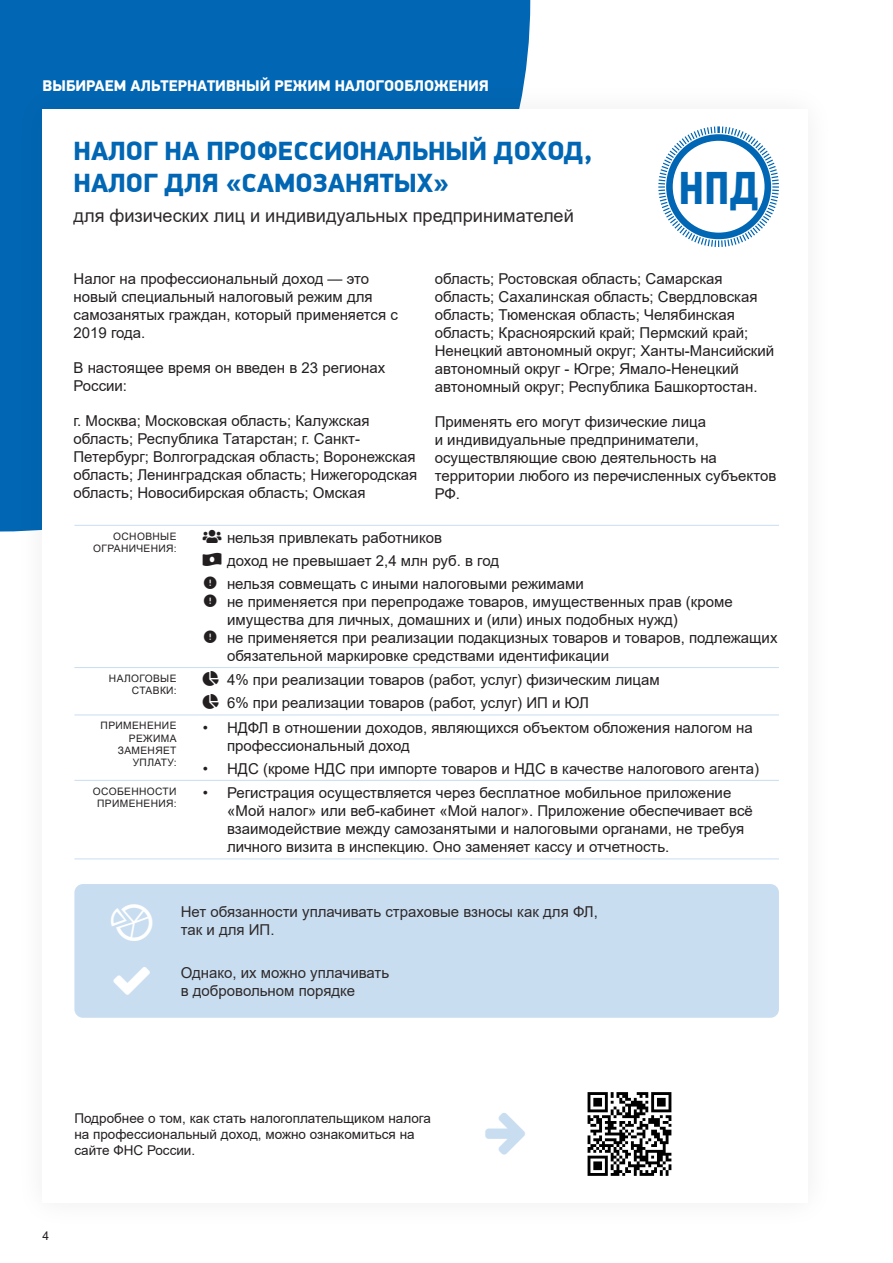
<style>
.page{position:relative;width:893px;height:1263px;background:#fff}
.page>*{position:absolute;margin:0;border:0;box-sizing:border-box;transform-origin:0 0}
.t1{font:700 45.6px "PF Din Text Cond Pro";color:#0166b3}
.t2{font:900 26.55px/31.8px "PF Din Display Pro";color:#0166b3}
.t3{font:18.15px "Arial";color:#2d292a}
.t4{font:900 15.6px "PF Din Display Pro";color:#fff}
.t5{font:15px/18px "Arial";color:#231f20}
.t6{font:15px/18px "Arial";color:#2d292a}
.t7{font:13.5px/16.2px "Arial";color:#231f20}
.t8{font:12px "Arial";color:#231f20}
.t9{font:10.2px/12.3px "Arial";letter-spacing:.035em;color:#231f20;text-align:right}
</style>
<div class="page">
<div style="left:0;top:0;width:530px;height:531px;background:#0166b3"></div>
<div style="left:15px;top:82px;width:821px;height:1149px;background:#231f20;opacity:.08"></div>
<div style="left:43px;top:109px;width:765px;height:1094px;background:#fff"></div>
<div style="left:74px;top:884px;width:705px;height:134px;background:#c9ddf1;border-radius:9px"></div>
<svg style="left:658px;top:126px;width:121px;height:121px"></svg>
<hr style="left:74px;top:525px;width:122px;height:1px;background:#c9ddf1">
<hr style="left:196px;top:525px;width:583px;height:1px;background:#c9ddf1">
<hr style="left:74px;top:667px;width:122px;height:1px;background:#c9ddf1">
<hr style="left:196px;top:667px;width:583px;height:1px;background:#c9ddf1">
<hr style="left:74px;top:714px;width:122px;height:1px;background:#c9ddf1">
<hr style="left:196px;top:714px;width:583px;height:1px;background:#c9ddf1">
<hr style="left:74px;top:780px;width:122px;height:1px;background:#c9ddf1">
<hr style="left:196px;top:780px;width:583px;height:1px;background:#c9ddf1">
<hr style="left:74px;top:858px;width:122px;height:1px;background:#c9ddf1">
<hr style="left:196px;top:858px;width:583px;height:1px;background:#c9ddf1">
<img style="left:587px;top:1092px;width:85px;height:84px">
<p class="t4" style="left:43px;top:76px;width:448px">ВЫБИРАЕМ АЛЬТЕРНАТИВНЫЙ РЕЖИМ НАЛОГООБЛОЖЕНИЯ</p>
<p class="t2" style="left:74px;top:136px;width:520px">НАЛОГ НА ПРОФЕССИОНАЛЬНЫЙ ДОХОД,<br>НАЛОГ ДЛЯ «САМОЗАНЯТЫХ»</p>
<p class="t3" style="left:74px;top:203px;width:502px">для физических лиц и индивидуальных предпринимателей</p>
<p class="t1" style="left:678px;top:160px;width:82px">НПД</p>
<p class="t5" style="left:74px;top:270px;width:326px">Налог на профессиональный доход — это новый специальный налоговый режим для самозанятых граждан, который применяется с 2019 года.</p>
<p class="t5" style="left:74px;top:359px;width:313px">В настоящее время он введен в 23 регионах<br>России:</p>
<p class="t5" style="left:74px;top:412px;width:345px">г. Москва; Московская область; Калужская область; Республика Татарстан; г. Санкт-Петербург; Волгоградская область; Воронежская область; Ленинградская область; Нижегородская область; Новосибирская область; Омская</p>
<p class="t5" style="left:435px;top:270px;width:341px">область; Ростовская область; Самарская область; Сахалинская область; Свердловская область; Тюменская область; Челябинская область; Красноярский край; Пермский край; Ненецкий автономный округ; Ханты-Мансийский автономный округ - Югре; Ямало-Ненецкий автономный округ; Республика Башкортостан.</p>
<p class="t5" style="left:435px;top:413px;width:343px">Применять его могут физические лица<br>и индивидуальные предприниматели, осуществляющие свою деятельность на территории любого из перечисленных субъектов<br>РФ.</p>
<p class="t9" style="left:93px;top:530px;width:85px">ОСНОВНЫЕ<br>ОГРАНИЧЕНИЯ:</p>
<p class="t5" style="left:227px;top:529px;width:217px">нельзя привлекать работников</p>
<p class="t5" style="left:227px;top:551px;width:274px">доход не превышает 2,4 млн руб. в год</p>
<p class="t5" style="left:227px;top:574px;width:358px">нельзя совмещать с иными налоговыми режимами</p>
<p class="t5" style="left:227px;top:592px;width:507px">не применяется при перепродаже товаров, имущественных прав (кроме имущества для личных, домашних и (или) иных подобных нужд)</p>
<p class="t5" style="left:227px;top:628px;width:552px">не применяется при реализации подакцизных товаров и товаров, подлежащих обязательной маркировке средствами идентификации</p>
<p class="t9" style="left:109px;top:672px;width:69px">НАЛОГОВЫЕ<br>СТАВКИ:</p>
<p class="t5" style="left:227px;top:671px;width:434px">4% при реализации товаров (работ, услуг) физическим лицам</p>
<p class="t5" style="left:227px;top:694px;width:363px">6% при реализации товаров (работ, услуг) ИП и ЮЛ</p>
<p class="t9" style="left:101px;top:719px;width:78px">ПРИМЕНЕНИЕ<br>РЕЖИМА<br>ЗАМЕНЯЕТ<br>УПЛАТУ:</p>
<p class="t5" style="left:227px;top:718px;width:527px;text-indent:-24px">• НДФЛ в отношении доходов, являющихся объектом обложения налогом на профессиональный доход</p>
<p class="t5" style="left:203px;top:759px;width:558px">• НДС (кроме НДС при импорте товаров и НДС в качестве налогового агента)</p>
<p class="t9" style="left:93px;top:785px;width:85px;text-align:center">ОСОБЕННОСТИ<br>ПРИМЕНЕНИЯ:</p>
<p class="t5" style="left:227px;top:784px;width:527px;text-indent:-24px">• Регистрация осуществляется через бесплатное мобильное приложение «Мой налог» или веб-кабинет «Мой налог». Приложение обеспечивает всё взаимодействие между самозанятыми и налоговыми органами, не требуя личного визита в инспекцию. Оно заменяет кассу и отчетность.</p>
<p class="t6" style="left:181px;top:902px;width:419px">Нет обязанности уплачивать страховые взносы как для ФЛ, так и для ИП.</p>
<p class="t6" style="left:181px;top:964px;width:210px">Однако, их можно уплачивать в добровольном порядке</p>
<p class="t7" style="left:74px;top:1110px;width:358px">Подробнее о том, как стать налогоплательщиком налога на профессиональный доход, можно ознакомиться на сайте ФНС России.</p>
<p class="t8" style="left:43px;top:1227px;width:8px">4</p>
</div>
